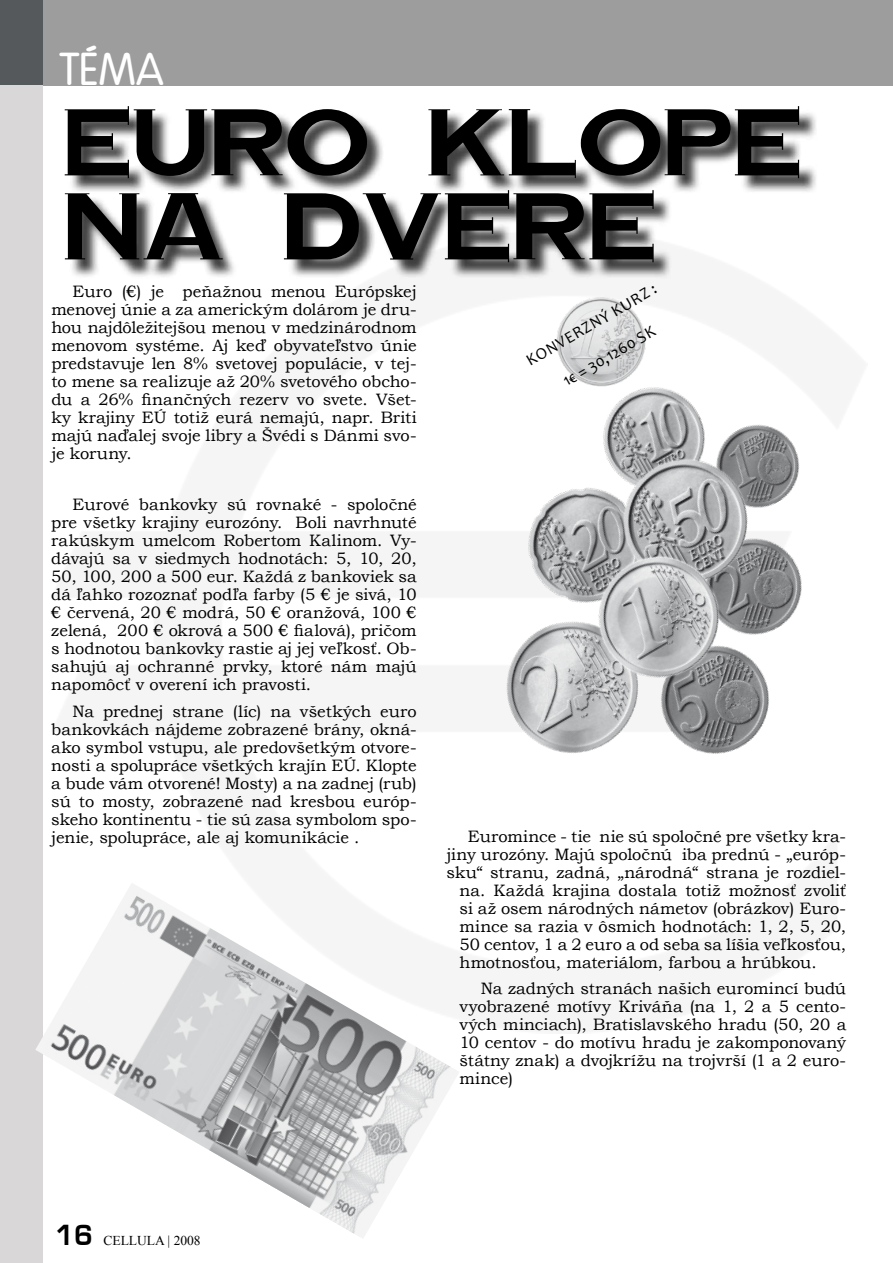
<style>
.page{position:relative;width:893px;height:1263px;background:#fff}
.page>*{position:absolute;margin:0;border:0;box-sizing:border-box;transform-origin:0 0}
.t1{font:81px/84px "Copper Pot CE Bold";color:#000}
.t2{font:45px "Vogue CE";color:#fff}
.t3{font:16.5px/18px "Bookman Old Style";color:#000;text-align:justify}
.t4{font:16.5px/36px "Candara";color:#000;text-align:center}
.t5{font:13.5px "Times New Roman";color:#000}
.s1{font-family:"Euromode CE Bold";font-size:27px}
</style>
<div class="page">
<div style="left:43px;top:0;width:850px;height:85px;background:#9e9d9e"></div>
<div style="left:0;top:85px;width:43px;height:1178px;background:#d9d7d8"></div>
<div style="left:0;top:0;width:43px;height:85px;background:#55595c"></div>
<div style="left:67px;top:108px;width:750px;height:171px;background:#000;opacity:.75"></div>
<img style="left:67px;top:229px;width:750px;height:67px">
<img style="left:35px;top:884px;width:423px;height:353px">
<img style="left:506px;top:387px;width:296px;height:367px">
<img style="left:557px;top:296px;width:89px;height:91px">
<h2 class="t2" style="left:60px;top:44px;width:106px">téma</h2>
<h1 class="t1" style="left:62px;top:101px;width:740px">Euro klope na dvere</h1>
<p class="t3" style="left:51px;top:282px;width:367px;text-indent:21px">Euro (€) je peňažnou menou Európskej menovej únie a za americkým dolárom je dru&shy;hou najdôležitejšou menou v medzinárodnom menovom systéme. Aj keď obyvateľstvo únie predstavuje len 8% svetovej populácie, v tej&shy;to mene sa realizuje až 20% svetového obcho&shy;du a 26% finančných rezerv vo svete. Všet&shy;ky krajiny EÚ totiž eurá nemajú, napr. Briti majú naďalej svoje libry a Švédi s Dánmi svo&shy;je koruny.</p>
<p class="t4" style="left:518px;top:346px;width:149px;rotate:-30deg">Konverzný kurz :<br>1€ = 30,1260 Sk</p>
<p class="t3" style="left:51px;top:496px;width:367px;text-indent:21px">Eurové bankovky sú rovnaké - spoločné pre všetky krajiny eurozóny. Boli navrhnuté rakúskym umelcom Robertom Kalinom. Vy&shy;dávajú sa v siedmych hodnotách: 5, 10, 20, 50, 100, 200 a 500 eur. Každá z bankoviek sa dá ľahko rozoznať podľa farby (5 € je sivá, 10 € červená, 20 € modrá, 50 € oranžová, 100 € zelená, 200 € okrová a 500 € fialová), pričom s hodnotou bankovky rastie aj jej veľkosť. Ob&shy;sahujú aj ochranné prvky, ktoré nám majú napomôcť v overení ich pravosti.</p>
<p class="t3" style="left:51px;top:702px;width:367px;text-indent:21px">Na prednej strane (líc) na všetkých euro bankovkách nájdeme zobrazené brány, okná&shy;ako symbol vstupu, ale predovšetkým otvore&shy;nosti a spolupráce všetkých krajín EÚ. Klopte a bude vám otvorené! Mosty) a na zadnej (rub) sú to mosty, zobrazené nad kresbou európ&shy;skeho kontinentu - tie sú zasa symbolom spo&shy;jenie, spolupráce, ale aj komunikácie .</p>
<p class="t3" style="left:468px;top:827px;width:380px">Euromince - tie nie sú spoločné pre všetky kra-</p>
<p class="t3" style="left:446px;top:845px;width:401px">jiny urozóny. Majú spoločnú iba prednú - „európ-</p>
<p class="t3" style="left:446px;top:863px;width:401px">sku“ stranu, zadná, „národná“ strana je rozdiel-</p>
<p class="t3" style="left:460px;top:881px;width:388px">na. Každá krajina dostala totiž možnosť zvoliť</p>
<p class="t3" style="left:460px;top:899px;width:388px">si až osem národných námetov (obrázkov) Euro-</p>
<p class="t3" style="left:460px;top:917px;width:388px">mince sa razia v ôsmich hodnotách: 1, 2, 5, 20,</p>
<p class="t3" style="left:460px;top:935px;width:388px">50 centov, 1 a 2 euro a od seba sa líšia veľkosťou,</p>
<p class="t3" style="left:460px;top:953px;width:359px">hmotnosťou, materiálom, farbou a hrúbkou.</p>
<p class="t3" style="left:460px;top:980px;width:388px;text-indent:21px">Na zadných stranách našich euromincí budú vyobrazené motívy Kriváňa (na 1, 2 a 5 cento&shy;vých minciach), Bratislavského hradu (50, 20 a 10 centov - do motívu hradu je zakomponovaný štátny znak) a dvojkrížu na trojvrší (1 a 2 euro&shy;mince)</p>
<p class="t5" style="left:55px;top:1232px;width:147px"><span class="s1">16</span> CELLULA | 2008</p>
</div>
